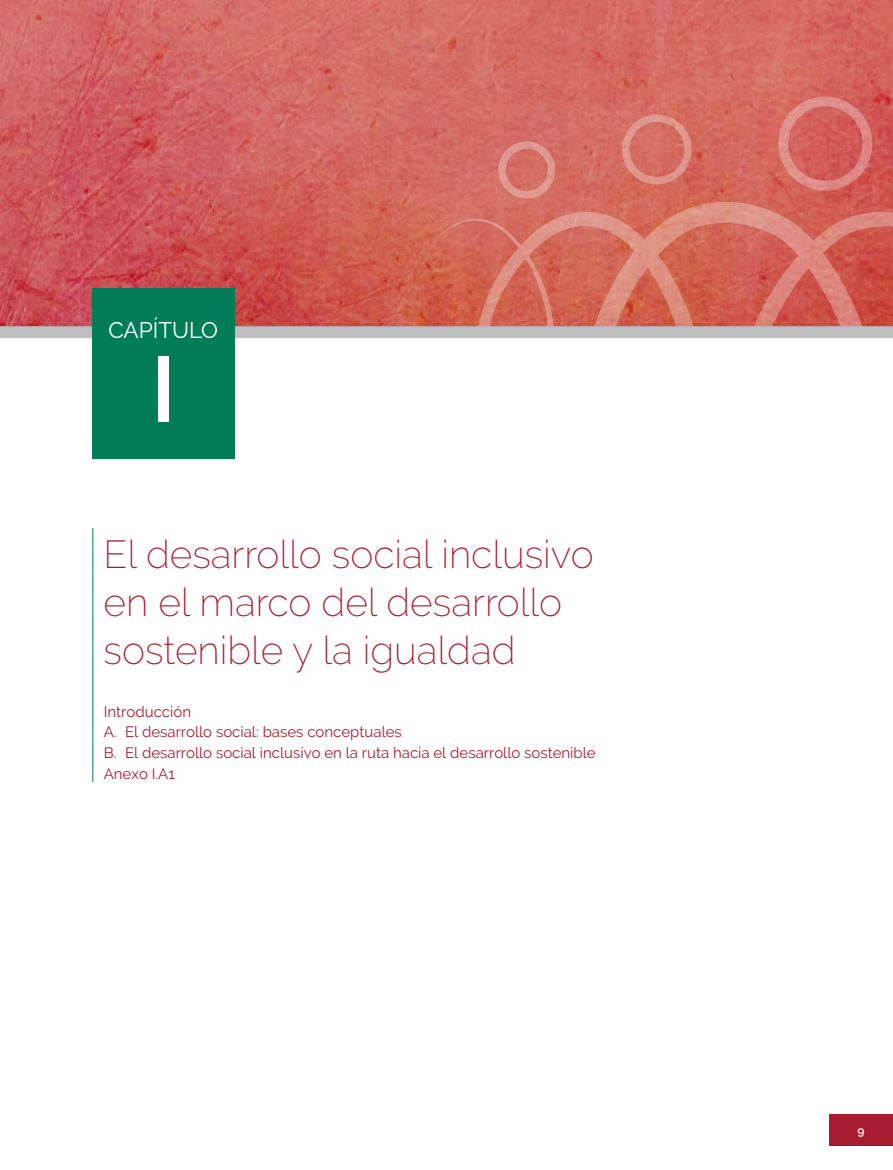
<style>
.page{position:relative;width:893px;height:1170px;background:#fff}
.page>*{position:absolute;margin:0;border:0;box-sizing:border-box;transform-origin:0 0}
.t1{font:600 91.5px "Raleway";color:#fff}
.t2{font:200 39px/48px "Raleway";color:#a71d30}
.t3{font:22.5px "Raleway";color:#fff}
.t4{font:15px/20.7px "Raleway";color:#a71d30}
.t5{font:600 12px "Raleway";color:#fff}
</style>
<div class="page">
<div style="left:829px;top:1114px;width:64px;height:32px;background:#a71d30"></div>
<img style="left:0;top:0;width:893px;height:325px">
<svg style="left:429px;top:202px;width:464px;height:124px;background:#d36b5c"></svg>
<div style="left:498px;top:141px;width:57px;height:57px;border:7px solid #fff;border-radius:50%"></div>
<div style="left:622px;top:115px;width:70px;height:69px;border:7px solid #fff;border-radius:50%"></div>
<div style="left:778px;top:97px;width:94px;height:94px;border:10px solid #fff;border-radius:50%"></div>
<div style="left:0;top:326px;width:893px;height:12px;background:#bcbec0"></div>
<hr style="left:92px;top:528px;width:1px;height:254px;background:#007d58">
<div style="left:92px;top:288px;width:142px;height:170px;background:#007d58"></div>
<h3 class="t3" style="left:108px;top:317px;width:111px">CAPÍTULO</h3>
<h1 class="t1" style="left:151px;top:337px;width:26px">I</h1>
<h2 class="t2" style="left:103px;top:530px;width:492px">El desarrollo social inclusivo en el marco del desarrollo sostenible y la igualdad</h2>
<p class="t4" style="left:104px;top:700px;width:493px">Introducción<br>A. El desarrollo social: bases conceptuales<br>B. El desarrollo social inclusivo en la ruta hacia el desarrollo sostenible Anexo I.A1</p>
<p class="t5" style="left:857px;top:1123px;width:9px">9</p>
</div>
